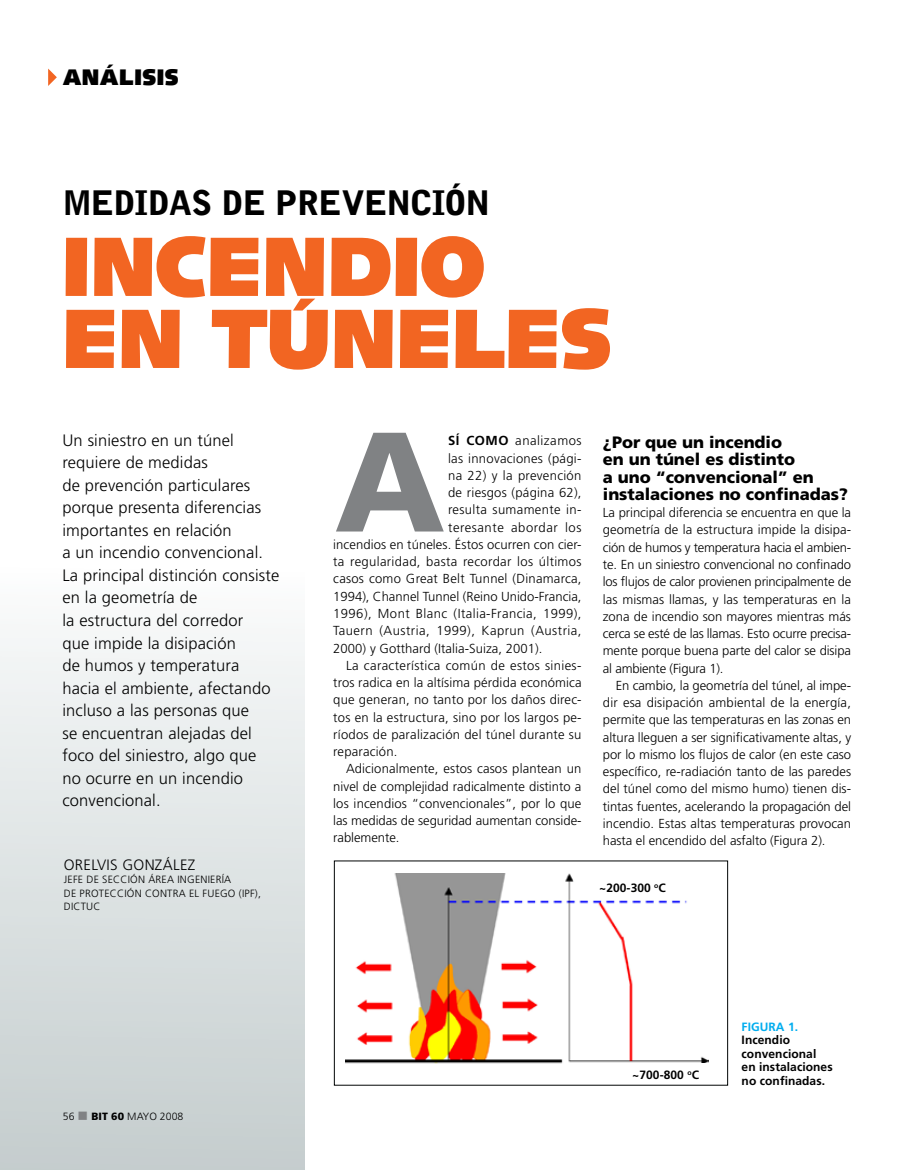
<style>
.page{position:relative;width:915px;height:1170px;background:#fff}
.page>*{position:absolute;margin:0;border:0;box-sizing:border-box;transform-origin:0 0}
.t1{font:900 141.45px "Frutiger";color:#808284}
.t2{font:900 84px/72px "Syntax";letter-spacing:-.005em;color:#f26522}
.t3{font:900 33px "Grotesque";letter-spacing:-.015em;color:#000;scale:1.05 1}
.t4{font:900 22.5px "Syntax";letter-spacing:.02em;color:#000}
.t5{font:300 16.5px/22.5px "Frutiger";letter-spacing:.01em;color:#000}
.t6{font:900 16.5px/17.2px "Frutiger";letter-spacing:-.005em;color:#000}
.t7{font:300 15px "Frutiger";letter-spacing:.02em;color:#000}
.t8{font:300 13.05px/17.2px "Frutiger";letter-spacing:.01em;color:#000;text-align:justify}
.t9{font:300 13.05px "Frutiger";letter-spacing:.03em;color:#000}
.t10{font:300 13.05px "Frutiger";letter-spacing:.035em;color:#000}
.t11{font:700 12px/13.5px "Frutiger";letter-spacing:.005em;color:#000}
.t12{font:700 12px "Frutiger";letter-spacing:.005em;color:#00adef}
.t13{font:300 10.5px/13.5px "Frutiger";letter-spacing:.02em;color:#000}
.s1{font-weight:700}
.s2{color:#808284}
.s3{font-weight:900}
</style>
<div class="page">
<div style="left:0;top:135px;width:305px;height:1034px;background:linear-gradient(to bottom,#fff,#ccd4d5)"></div>
<svg style="left:48px;top:69px;width:9px;height:17px"></svg>
<img style="left:345px;top:873px;width:363px;height:191px">
<div style="left:589px;top:877px;width:86px;height:19px;background:#fff"></div>
<div style="left:619px;top:1062px;width:92px;height:23px;background:#fff"></div>
<svg style="left:293px;top:298px;width:22px;height:12px"></svg>
<h3 class="t4" style="left:63px;top:64px;width:117px">ANÁLISIS</h3>
<h3 class="t3" style="left:62px;top:183px;width:409px">MEDIDAS DE PREVENCIÓN</h3>
<h2 class="t2" style="left:62px;top:231px;width:550px">INCENDIO<br>EN TUNELES</h2>
<p class="t5" style="left:62px;top:429px;width:218px">U n siniestro en un túnel requiere de medidas<br>de prevención particulares porque presenta diferencias importantes en relación<br>a un incendio convencional.<br>La principal distinción consiste en la geometría de<br>la estructura del corredor<br>que impide la disipación<br>de humos y temperatura hacia el ambiente, afectando incluso a las personas que<br>se encuentran alejadas del foco del siniestro, algo que<br>no ocurre en un incendio convencional.</p>
<h1 class="t1" style="left:334px;top:396px;width:112px">A</h1>
<p class="t8" style="left:448px;top:432px;width:135px"><span class="s1">sí como</span> analizamos</p>
<p class="t8" style="left:448px;top:449px;width:135px">las innovaciones (pági-</p>
<p class="t8" style="left:448px;top:466px;width:135px">na 22) y la prevención</p>
<p class="t8" style="left:448px;top:484px;width:135px">de riesgos (página 62),</p>
<p class="t8" style="left:448px;top:501px;width:135px">resulta sumamente in-</p>
<p class="t8" style="left:448px;top:518px;width:135px">teresante abordar los</p>
<p class="t8" style="left:333px;top:535px;width:250px">incendios en túneles. Éstos ocurren con cier-</p>
<p class="t8" style="left:333px;top:553px;width:250px">ta regularidad, basta recordar los últimos</p>
<p class="t8" style="left:333px;top:570px;width:250px">casos como Great Belt Tunnel (Dinamarca,</p>
<p class="t8" style="left:333px;top:587px;width:250px">1994), Channel Tunnel (Reino U nido-Francia,</p>
<p class="t9" style="left:333px;top:606px;width:249px">1996), Mont Blanc (Italia-Francia, 1999),</p>
<p class="t10" style="left:333px;top:623px;width:249px">Tauern (Austria, 1999), Kaprun (Austria,</p>
<p class="t8" style="left:333px;top:639px;width:211px">2000) y Gotthard (Italia-Suiza, 2001).</p>
<p class="t9" style="left:346px;top:657px;width:237px">La característica común de estos sinies-</p>
<p class="t8" style="left:333px;top:673px;width:250px">tros radica en la altísima pérdida económica</p>
<p class="t8" style="left:333px;top:691px;width:250px">que generan, no tanto por los daños direc-</p>
<p class="t8" style="left:333px;top:708px;width:250px">tos en la estructura, sino por los largos pe-</p>
<p class="t8" style="left:333px;top:725px;width:250px">ríodos de paralización del túnel durante su</p>
<p class="t8" style="left:333px;top:742px;width:66px">reparación.</p>
<p class="t8" style="left:346px;top:760px;width:237px">Adicionalmente, estos casos plantean un</p>
<p class="t8" style="left:333px;top:777px;width:249px">nivel de complejidad radicalmente distinto a</p>
<p class="t8" style="left:333px;top:794px;width:249px">los incendios “convencionales”, por lo que</p>
<p class="t8" style="left:333px;top:811px;width:250px">las medidas de seguridad aumentan conside-</p>
<p class="t8" style="left:333px;top:829px;width:68px">rablemente.</p>
<p class="t7" style="left:64px;top:856px;width:133px">Orelvis González</p>
<p class="t13" style="left:64px;top:872px;width:198px">Jefe de Sección Área Ing eniería<br>de Protección contra el Fuego (IPF),<br>DICTUC</p>
<p class="t6" style="left:602px;top:433px;width:247px">¿Por que un incendio<br>en un túnel es distinto<br>a uno “convencional” en instalaciones no confinadas?</p>
<p class="t8" style="left:602px;top:504px;width:250px">La principal diferencia se encuentra en que la geometría de la estructura impide la disipa&shy;ción de humos y temperatura hacia el ambien&shy;te. En un siniestro convencional no confinado los flujos de calor provienen principalmente de las mismas llamas, y las temperaturas en la zona de incendio son mayores mientras más cerca se esté de las llamas. Esto ocurre precisa&shy;mente porque buena parte del calor se disipa al ambiente (Figura 1).</p>
<p class="t8" style="left:602px;top:676px;width:250px;text-indent:13px">En cambio, la geometría del túnel, al impe&shy;dir esa disipación ambiental de la energía, permite que las temperaturas en las zonas en altura lleguen a ser significativamente altas, y por lo mismo los flujos de calor (en este caso específico, re-radiación tanto de las paredes del túnel como del mismo humo) tienen dis&shy;tintas fuentes, acelerando la propagación del incendio. Estas altas temperaturas provocan hasta el encendido del asfalto (Figura 2).</p>
<p class="t11" style="left:599px;top:880px;width:67px">~200-300 <sup>o</sup>C</p>
<p class="t13" style="left:63px;top:1109px;width:122px">56 <span class="s2">■</span> <span class="s3">BIT 60</span> mayo 2008</p>
<p class="t11" style="left:632px;top:1067px;width:67px">~700-800 <sup>o</sup>C</p>
<p class="t12" style="left:741px;top:1019px;width:58px">FIGURA 1.</p>
<p class="t11" style="left:741px;top:1033px;width:93px">Incendio convencional en instalaciones no confinadas.</p>
</div>
